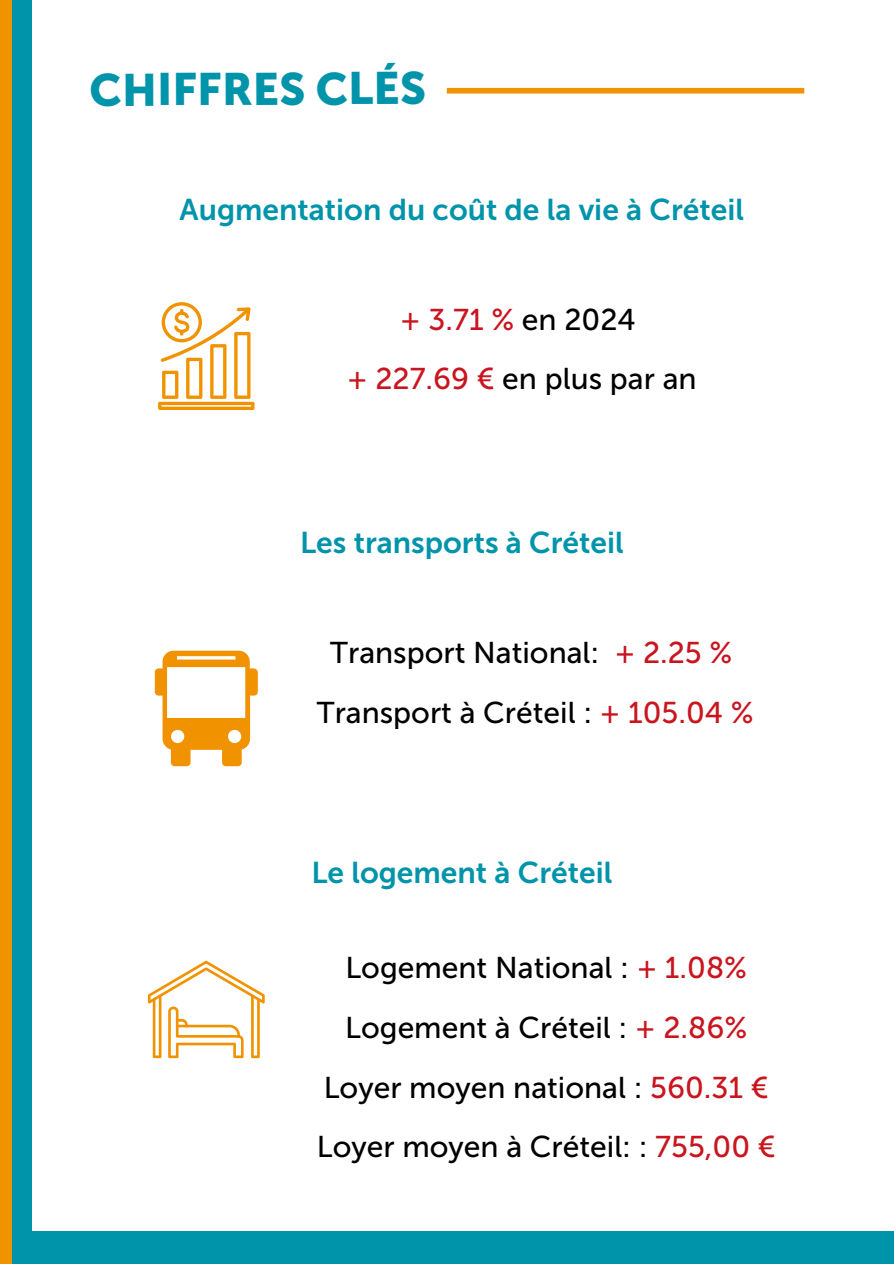
<style>
.page{position:relative;width:894px;height:1264px;background:#fff}
.page>*{position:absolute;margin:0;border:0;box-sizing:border-box;transform-origin:0 0}
.t1{font:45px "Museo Sans 900";letter-spacing:-.005em;color:#0094ab}
.t2{font:30px "Museo Sans 500";color:#000}
.t3{font:30px "Museo Sans 700";color:#0094ab}
.t4{font:30px "Museo Sans 500";color:#010101}
.t5{font:30px "Museo Sans 500";color:#c9151f}
.s1{color:#000}
.s2{color:#c9151f}
</style>
<div class="page">
<div style="left:0;top:0;width:14px;height:1263px;background:#f19300"></div>
<div style="left:12px;top:0;width:20px;height:1263px;background:#0094ab"></div>
<div style="left:446px;top:88px;width:358px;height:6px;background:#f19300"></div>
<svg style="left:158px;top:302px;width:96px;height:108px"></svg>
<svg style="left:155px;top:650px;width:102px;height:116px"></svg>
<svg style="left:148px;top:960px;width:116px;height:98px"></svg>
<div style="left:31px;top:1230px;width:862px;height:33px;background:#0094ab"></div>
<h1 class="t1" style="left:90px;top:63px;width:338px">CHIFFRES CLÉS</h1>
<h2 class="t3" style="left:180px;top:191px;width:565px">Augmentation du coût de la vie à Créteil</h2>
<p class="t5" style="left:400px;top:301px;width:237px">+ 3.71 % <span class="s1">en 2024</span></p>
<p class="t2" style="left:347px;top:361px;width:351px"><span class="s2">+ 227.69 €</span> en plus par an</p>
<p class="t3" style="left:300px;top:524px;width:325px">Les transports à Créteil</p>
<p class="t2" style="left:330px;top:635px;width:403px">Transport National: <span class="s2">+ 2.25 %</span></p>
<h2 class="t2" style="left:317px;top:694px;width:438px">Transport à Créteil : <span class="s2">+ 105.04 %</span></h2>
<p class="t3" style="left:311px;top:854px;width:302px">Le logement à Créteil</p>
<p class="t2" style="left:345px;top:950px;width:403px">Logement National : <span class="s2">+ 1.08%</span></p>
<h2 class="t2" style="left:345px;top:1009px;width:403px">Logement à Créteil : <span class="s2">+ 2.86%</span></h2>
<p class="t2" style="left:324px;top:1069px;width:446px">Loyer moyen national : <span class="s2">560.31 €</span></p>
<p class="t4" style="left:317px;top:1128px;width:460px">Loyer moyen à Créteil: : <span class="s2">755,00 €</span></p>
</div>
